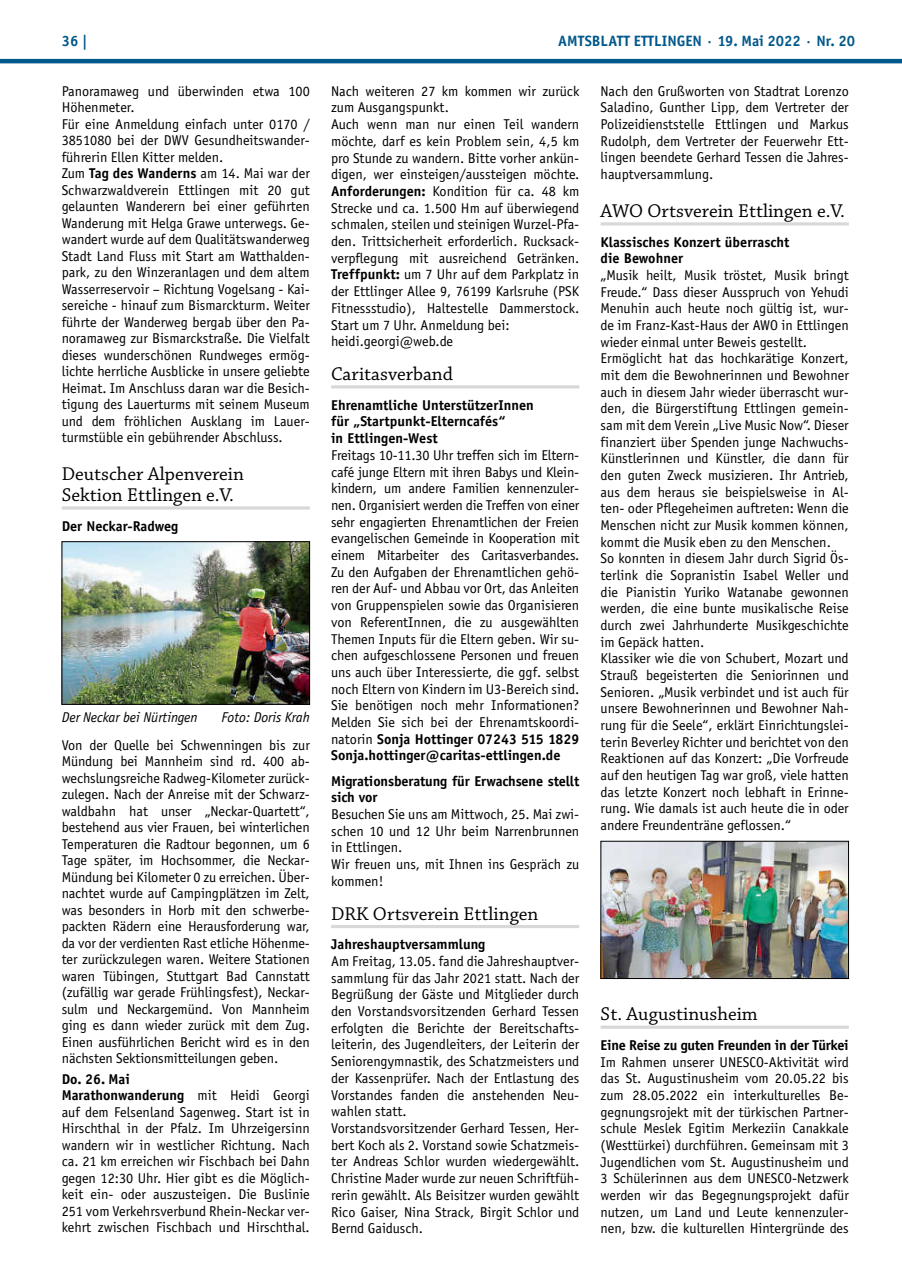
<style>
.page{position:relative;width:902px;height:1280px;background:#fff}
.page>*{position:absolute;margin:0;border:0;box-sizing:border-box;transform-origin:0 0}
.t1{font:19.5px/21px "Chaparral Pro";color:#000}
.t2{font:700 15px "Officina Sans";color:#00588b}
.t3{font:14.25px/16.6px "Officina Sans";color:#000}
.t4{font:700 14.25px/16.6px "Officina Sans";color:#000}
.t5{font:italic 14.25px "Officina Sans";color:#000}
.t6{font:700 14.25px "Officina Sans";letter-spacing:-.02em;color:#000}
.s1{font-weight:700}
</style>
<div class="page">
<hr style="left:0;top:59px;width:901px;height:4px;background:#00588b">
<hr style="left:62px;top:506px;width:248px;height:4px;background:#e1e1e2">
<img style="left:64px;top:543px;width:244px;height:160px">
<div style="left:62px;top:541px;width:248px;height:164px;border:1px solid #000"></div>
<hr style="left:331px;top:385px;width:248px;height:3px;background:#d8d8d9">
<hr style="left:331px;top:925px;width:248px;height:3px;background:#d8d8d9">
<svg style="left:600px;top:222px;width:248px;height:4px"></svg>
<svg style="left:600px;top:1025px;width:248px;height:4px"></svg>
<img style="left:602px;top:843px;width:244px;height:134px">
<div style="left:600px;top:841px;width:248px;height:138px;border:1px solid #000"></div>
<p class="t2" style="left:62px;top:32px;width:28px">36 |</p>
<p class="t2" style="left:558px;top:32px;width:298px">AMTSBLATT ETTLINGEN · 19. Mai 2022 · Nr. 20</p>
<p class="t3" style="left:62px;top:83px;width:250px">Panoramaweg und überwinden etwa 100<br>Höhenmeter.<br>Für eine Anmeldung einfach unter 0170 / 3851080 bei der DWV Gesundheitswander&shy;führerin Ellen Kitter melden.<br>Zum <span class="s1">Tag des Wanderns</span> am 14. Mai war der Schwarzwaldverein Ettlingen mit 20 gut gelaunten Wanderern bei einer geführten Wanderung mit Helga Grawe unterwegs. Ge&shy;wandert wurde auf dem Qualitätswanderweg Stadt Land Fluss mit Start am Watthalden&shy;park, zu den Winzeranlagen und dem altem Wasserreservoir – Richtung Vogelsang - Kai&shy;sereiche - hinauf zum Bismarckturm. Weiter führte der Wanderweg bergab über den Pa&shy;noramaweg zur Bismarckstraße. Die Vielfalt dieses wunderschönen Rundweges ermög&shy;lichte herrliche Ausblicke in unsere geliebte Heimat. Im Anschluss daran war die Besich&shy;tigung des Lauerturms mit seinem Museum und dem fröhlichen Ausklang im Lauer&shy;turmstüble ein gebührender Abschluss.</p>
<h1 class="t1" style="left:62px;top:464px;width:184px">Deutscher Alpenverein<br>Sektion Ettlingen e.V.</h1>
<p class="t4" style="left:62px;top:517px;width:118px">Der Neckar-Radweg</p>
<p class="t3" style="left:331px;top:83px;width:250px">Nach weiteren 27 km kommen wir zurück zum Ausgangspunkt.<br>Auch wenn man nur einen Teil wandern möchte, darf es kein Problem sein, 4,5 km pro Stunde zu wandern. Bitte vorher ankün&shy;digen, wer einsteigen/aussteigen möchte.<br><span class="s1">Anforderungen:</span> Kondition für ca. 48 km Strecke und ca. 1.500 Hm auf überwiegend schmalen, steilen und steinigen Wurzel-Pfa&shy;den. Trittsicherheit erforderlich. Rucksack&shy;verpflegung mit ausreichend Getränken.<br><span class="s1">Treffpunkt:</span> um 7 Uhr auf dem Parkplatz in der Ettlinger Allee 9, 76199 Karlsruhe (PSK Fitnessstudio), Haltestelle Dammerstock.<br>Start um 7 Uhr. Anmeldung bei: heidi.georgi@web.de</p>
<h1 class="t1" style="left:331px;top:364px;width:123px">Caritasverband</h1>
<p class="t4" style="left:331px;top:396px;width:204px">Ehrenamtliche UnterstützerInnen für „Startpunkt-Elterncafés“<br>in Ettlingen-West</p>
<p class="t3" style="left:331px;top:447px;width:250px;text-align:justify">Freitags 10-11.30 Uhr treffen sich im Eltern&shy;café junge Eltern mit ihren Babys und Klein&shy;kindern, um andere Familien kennenzuler&shy;nen. Organisiert werden die Treffen von einer sehr engagierten Ehrenamtlichen der Freien evangelischen Gemeinde in Kooperation mit einem Mitarbeiter des Caritasverbandes.<br>Zu den Aufgaben der Ehrenamtlichen gehö&shy;ren der Auf- und Abbau vor Ort, das Anleiten von Gruppenspielen sowie das Organisieren von ReferentInnen, die zu ausgewählten Themen Inputs für die Eltern geben. Wir su&shy;chen aufgeschlossene Personen und freuen uns auch über Interessierte, die ggf. selbst noch Eltern von Kindern im U3-Bereich sind.<br>Sie benötigen noch mehr Informationen?<br>Melden Sie sich bei der Ehrenamtskoordi&shy;natorin <span class="s1">Sonja Hottinger 07243 515 1829<br>Sonja.hottinger@caritas-ettlingen.de</span></p>
<p class="t4" style="left:331px;top:772px;width:250px">Migrationsberatung für Erwachsene stellt sich vor</p>
<p class="t3" style="left:331px;top:806px;width:250px">Besuchen Sie uns am Mittwoch, 25. Mai zwi&shy;schen 10 und 12 Uhr beim Narrenbrunnen in Ettlingen.<br>Wir freuen uns, mit Ihnen ins Gespräch zu kommen!</p>
<h1 class="t1" style="left:331px;top:904px;width:209px">DRK Ortsverein Ettlingen</h1>
<p class="t4" style="left:331px;top:936px;width:156px">Jahreshauptversammlung</p>
<p class="t3" style="left:331px;top:953px;width:250px">Am Freitag, 13.05. fand die Jahreshauptver&shy;sammlung für das Jahr 2021 statt. Nach der Begrüßung der Gäste und Mitglieder durch den Vorstandsvorsitzenden Gerhard Tessen erfolgten die Berichte der Bereitschafts&shy;leiterin, des Jugendleiters, der Leiterin der Seniorengymnastik, des Schatzmeisters und der Kassenprüfer. Nach der Entlastung des Vorstandes fanden die anstehenden Neu&shy;wahlen statt.<br>Vorstandsvorsitzender Gerhard Tessen, Her&shy;bert Koch als 2. Vorstand sowie Schatzmeis&shy;ter Andreas Schlor wurden wiedergewählt.<br>Christine Mader wurde zur neuen Schriftfüh&shy;rerin gewählt. Als Beisitzer wurden gewählt Rico Gaiser, Nina Strack, Birgit Schlor und Bernd Gaidusch.</p>
<p class="t3" style="left:600px;top:83px;width:250px;text-align:justify">Nach den Grußworten von Stadtrat Lorenzo Saladino, Gunther Lipp, dem Vertreter der Polizeidienststelle Ettlingen und Markus Rudolph, dem Vertreter der Feuerwehr Ett&shy;lingen beendete Gerhard Tessen die Jahres&shy;hauptversammlung.</p>
<h1 class="t1" style="left:600px;top:201px;width:246px">AWO Ortsverein Ettlingen e.V.</h1>
<p class="t4" style="left:600px;top:233px;width:190px">Klassisches Konzert überrascht die Bewohner</p>
<p class="t3" style="left:600px;top:267px;width:250px">„Musik heilt, Musik tröstet, Musik bringt Freude.“ Dass dieser Ausspruch von Yehudi Menuhin auch heute noch gültig ist, wur&shy;de im Franz-Kast-Haus der AWO in Ettlingen wieder einmal unter Beweis gestellt.<br>Ermöglicht hat das hochkarätige Konzert, mit dem die Bewohnerinnen und Bewohner auch in diesem Jahr wieder überrascht wur&shy;den, die Bürgerstiftung Ettlingen gemein&shy;sam mit dem Verein „Live Music Now“. Dieser finanziert über Spenden junge Nachwuchs-Künstlerinnen und Künstler, die dann für den guten Zweck musizieren. Ihr Antrieb, aus dem heraus sie beispielsweise in Al&shy;ten- oder Pflegeheimen auftreten: Wenn die Menschen nicht zur Musik kommen können, kommt die Musik eben zu den Menschen.<br>So konnten in diesem Jahr durch Sigrid Ös&shy;terlink die Sopranistin Isabel Weller und die Pianistin Yuriko Watanabe gewonnen werden, die eine bunte musikalische Reise durch zwei Jahrhunderte Musikgeschichte im Gepäck hatten.<br>Klassiker wie die von Schubert, Mozart und Strauß begeisterten die Seniorinnen und Senioren. „Musik verbindet und ist auch für unsere Bewohnerinnen und Bewohner Nah&shy;rung für die Seele“, erklärt Einrichtungslei&shy;terin Beverley Richter und berichtet von den Reaktionen auf das Konzert: „Die Vorfreude auf den heutigen Tag war groß, viele hatten das letzte Konzert noch lebhaft in Erinne&shy;rung. Wie damals ist auch heute die in oder andere Freundenträne geflossen.“</p>
<p class="t5" style="left:62px;top:709px;width:137px">Der Neckar bei Nürtingen</p>
<p class="t5" style="left:221px;top:709px;width:90px">Foto: Doris Krah</p>
<p class="t3" style="left:62px;top:736px;width:250px;text-align:justify">Von der Quelle bei Schwenningen bis zur Mündung bei Mannheim sind rd. 400 ab&shy;wechslungsreiche Radweg-Kilometer zurück&shy;zulegen. Nach der Anreise mit der Schwarz&shy;waldbahn hat unser „Neckar-Quartett“, bestehend aus vier Frauen, bei winterlichen Temperaturen die Radtour begonnen, um 6<br>Tage später, im Hochsommer, die Neckar-Mündung bei Kilometer 0 zu erreichen. Über&shy;nachtet wurde auf Campingplätzen im Zelt, was besonders in Horb mit den schwerbe&shy;packten Rädern eine Herausforderung war, da vor der verdienten Rast etliche Höhenme&shy;ter zurückzulegen waren. Weitere Stationen waren Tübingen, Stuttgart Bad Cannstatt (zufällig war gerade Frühlingsfest), Neckar&shy;sulm und Neckargemünd. Von Mannheim ging es dann wieder zurück mit dem Zug.<br>Einen ausführlichen Bericht wird es in den nächsten Sektionsmitteilungen geben.</p>
<p class="t3" style="left:62px;top:1071px;width:250px"><span class="s1">Do. 26. Mai<br>Marathonwanderung</span> mit Heidi Georgi auf dem Felsenland Sagenweg. Start ist in Hirschthal in der Pfalz. Im Uhrzeigersinn wandern wir in westlicher Richtung. Nach ca. 21 km erreichen wir Fischbach bei Dahn gegen 12:30 Uhr. Hier gibt es die Möglich&shy;keit ein- oder auszusteigen. Die Buslinie 251 vom Verkehrsverbund Rhein-Neckar ver&shy;kehrt zwischen Fischbach und Hirschthal.</p>
<h1 class="t1" style="left:600px;top:1004px;width:159px">St. Augustinusheim</h1>
<p class="t6" style="left:600px;top:1036px;width:250px">Eine Reise zu guten Freunden in der Türkei</p>
<p class="t3" style="left:600px;top:1053px;width:250px;text-align:justify">Im Rahmen unserer UNESCO-Aktivität wird das St. Augustinusheim vom 20.05.22 bis zum 28.05.2022 ein interkulturelles Be&shy;gegnungsrojekt mit der türkischen Partner&shy;schule Meslek Egitim Merkeziin Canakkale (Westtürkei) durchführen. Gemeinsam mit 3<br>Jugendlichen vom St. Augustinusheim und 3 Schülerinnen aus dem UNESCO-Netzwerk werden wir das Begegnungsprojekt dafür nutzen, um Land und Leute kennenzuler&shy;nen, bzw. die kulturellen Hintergründe des</p>
</div>
